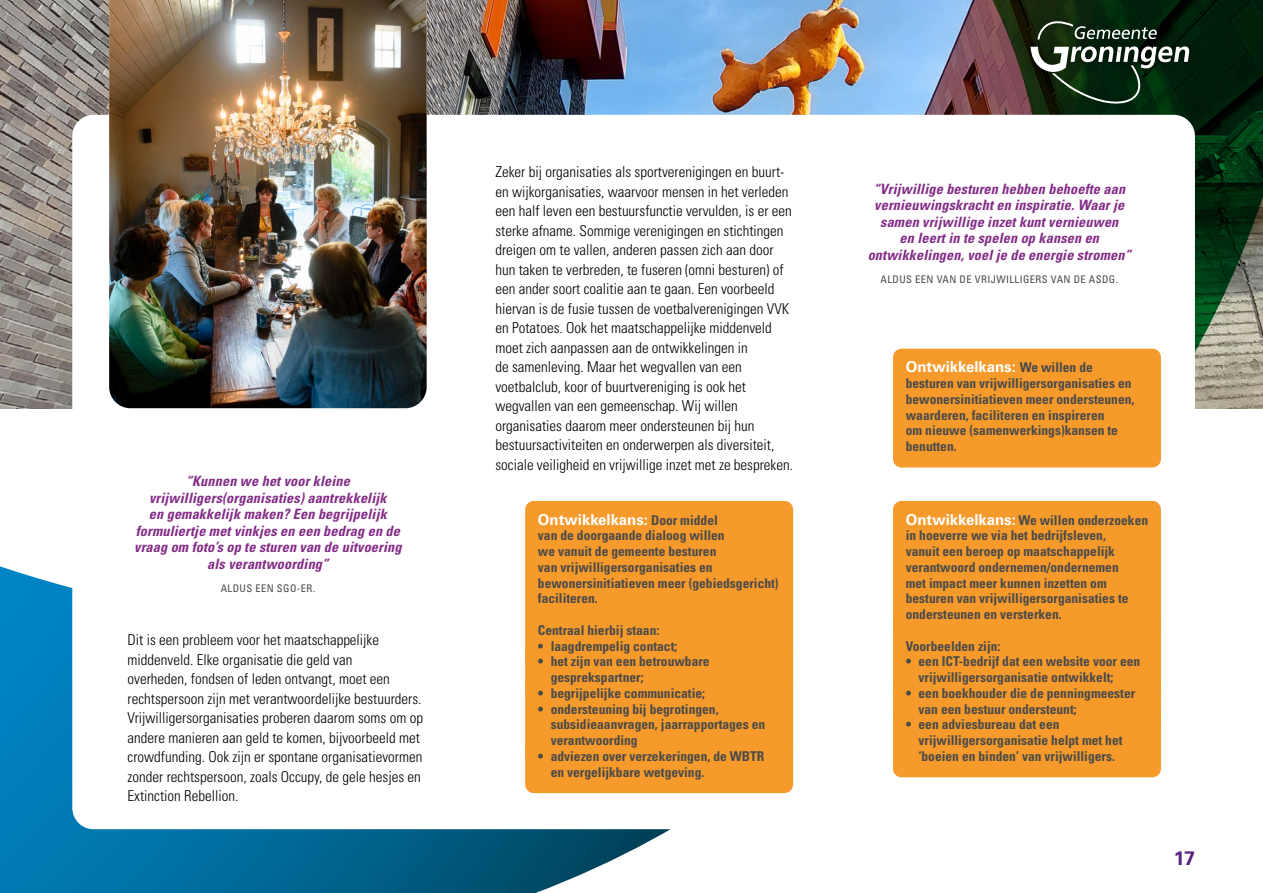
<style>
.page{position:relative;width:1263px;height:893px;background:#fff}
.page>*{position:absolute;margin:0;border:0;box-sizing:border-box;transform-origin:0 0}
.t1{font:700 19.5px "Univers LT Std";color:#582583}
.t2{font:300 condensed 15px/19.5px "Univers LT Std";color:#000}
.t3{font:700 15px "Univers LT Std";color:#fff}
.t4{font:italic 700 condensed 14.25px/16.5px "Univers LT Std";letter-spacing:.01em;color:#832c87;text-align:center}
.t5{font:700 condensed 13.5px/15.8px "Univers LT Std";color:#4a4a49}
.t6{font:condensed 10.5px "Univers LT Std";letter-spacing:.04em;color:#4a4a49}
.s1{font-stretch:condensed;font-size:13.5px;color:#4a4a49}
.s2{font-stretch:normal;font-size:15px;color:#fff}
</style>
<div class="page">
<svg style="left:0;top:740px;width:671px;height:153px;background:#15749e"></svg>
<img style="left:0;top:0;width:1263px;height:740px">
<div style="left:1017px;top:8px;width:186px;height:109px;background:#000;opacity:.75"></div>
<svg style="left:1030px;top:21px;width:159px;height:83px;background:#2e4531"></svg>
<div style="left:72px;top:115px;width:1123px;height:714px;background:#fff;border-radius:21px"></div>
<div style="left:893px;top:349px;width:268px;height:118px;background:#f59a2b;border-radius:9px"></div>
<div style="left:893px;top:501px;width:268px;height:134px;background:#f59a2b;border-radius:9px"></div>
<div style="left:893px;top:612px;width:268px;height:86px;background:#f59a2b;border-radius:9px"></div>
<div style="left:893px;top:675px;width:268px;height:55px;background:#f59a2b;border-radius:9px"></div>
<div style="left:893px;top:707px;width:268px;height:70px;background:#f59a2b;border-radius:9px"></div>
<div style="left:525px;top:501px;width:268px;height:166px;background:#f59a2b;border-radius:9px"></div>
<div style="left:525px;top:644px;width:268px;height:54px;background:#f59a2b;border-radius:9px"></div>
<div style="left:525px;top:675px;width:268px;height:86px;background:#f59a2b;border-radius:9px"></div>
<div style="left:525px;top:738px;width:268px;height:55px;background:#f59a2b;border-radius:9px"></div>
<img style="left:109px;top:0;width:318px;height:408px">
<p class="t4" style="left:134px;top:473px;width:269px">“Kunnen we het voor kleine vrijwilligers(organisaties) aantrekkelijk<br>en gemakkelijk maken? Een begrijpelijk formuliertje met vinkjes en een bedrag en de vraag om foto’s op te sturen van de uitvoering als verantwoording”</p>
<p class="t6" style="left:221px;top:582px;width:96px">ALDUS EEN SGO-ER.</p>
<p class="t2" style="left:128px;top:630px;width:297px">Dit is een probleem voor het maatschappelijke middenveld. Elke organisatie die geld van<br>overheden, fondsen of leden ontvangt, moet een rechtspersoon zijn met verantwoordelijke bestuurders.<br>Vrijwilligersorganisaties proberen daarom soms om op andere manieren aan geld te komen, bijvoorbeeld met crowdfunding. Ook zijn er spontane organisatievormen zonder rechtspersoon, zoals Occupy, de gele hesjes en Extinction Rebellion.</p>
<p class="t2" style="left:495px;top:162px;width:299px">Zeker bij organisaties als sportverenigingen en buurt&shy;en wijkorganisaties, waarvoor mensen in het verleden een half leven een bestuursfunctie vervulden, is er een sterke afname. Sommige verenigingen en stichtingen dreigen om te vallen, anderen passen zich aan door hun taken te verbreden, te fuseren (omni besturen) of een ander soort coalitie aan te gaan. Een voorbeeld hiervan is de fusie tussen de voetbalverenigingen VVK en Potatoes. Ook het maatschappelijke middenveld moet zich aanpassen aan de ontwikkelingen in<br>de samenleving. Maar het wegvallen van een voetbalclub, koor of buurtvereniging is ook het wegvallen van een gemeenschap. Wij willen organisaties daarom meer ondersteunen bij hun bestuursactiviteiten en onderwerpen als diversiteit, sociale veiligheid en vrijwillige inzet met ze bespreken.</p>
<p class="t3" style="left:538px;top:510px;width:181px">Ontwikkelkans: <span class="s1">Door middel</span></p>
<p class="t5" style="left:538px;top:528px;width:242px">van de doorgaande dialoog willen<br>we vanuit de gemeente besturen<br>van vrijwilligersorganisaties en bewonersinitiatieven meer (gebiedsgericht) faciliteren.</p>
<p class="t5" style="left:538px;top:622px;width:123px">Centraal hierbij staan:</p>
<p class="t5" style="left:538px;top:638px;width:141px">• laagdrempelig contact;</p>
<p class="t5" style="left:551px;top:654px;width:160px;text-indent:-13px">• het zijn van een betrouwbare gesprekspartner;</p>
<p class="t5" style="left:538px;top:685px;width:169px">• begrijpelijke communicatie;</p>
<p class="t5" style="left:551px;top:701px;width:216px;text-indent:-13px">• ondersteuning bij begrotingen, subsidieaanvragen, jaarrapportages en verantwoording</p>
<p class="t5" style="left:551px;top:748px;width:215px;text-indent:-13px">• adviezen over verzekeringen, de WBTR en vergelijkbare wetgeving.</p>
<p class="t4" style="left:868px;top:181px;width:265px">“Vrijwillige besturen hebben behoefte aan vernieuwingskracht en inspiratie. Waar je samen vrijwillige inzet kunt vernieuwen<br>en leert in te spelen op kansen en ontwikkelingen, voel je de energie stromen”</p>
<p class="t6" style="left:881px;top:273px;width:239px">ALDUS EEN VAN DE VRIJWILLIGERS VAN DE ASDG.</p>
<p class="t3" style="left:906px;top:358px;width:189px">Ontwikkelkans: <span class="s1">We willen de</span></p>
<p class="t5" style="left:906px;top:375px;width:230px">besturen van vrijwilligersorganisaties en bewonersinitiatieven meer ondersteunen, waarderen, faciliteren en inspireren<br>om nieuwe (samenwerkings)kansen te benutten.</p>
<p class="t5" style="left:906px;top:512px;width:244px"><span class="s2">Ontwikkelkans:</span> We willen onderzoeken in hoeverre we via het bedrijfsleven,<br>vanuit een beroep op maatschappelijk verantwoord ondernemen/ondernemen<br>met impact meer kunnen inzetten om besturen van vrijwilligersorganisaties te ondersteunen en versterken.</p>
<p class="t5" style="left:906px;top:638px;width:96px">Voorbeelden zijn:</p>
<p class="t5" style="left:918px;top:654px;width:223px;text-indent:-13px">• een ICT-bedrijf dat een website voor een vrijwilligersorganisatie ontwikkelt;</p>
<p class="t5" style="left:918px;top:685px;width:218px;text-indent:-13px">• een boekhouder die de penningmeester van een bestuur ondersteunt;</p>
<p class="t5" style="left:918px;top:717px;width:205px;text-indent:-13px">• een adviesbureau dat een vrijwilligersorganisatie helpt met het ‘boeien en binden’ van vrijwilligers.</p>
<h1 class="t1" style="left:1174px;top:846px;width:23px">17</h1>
</div>
